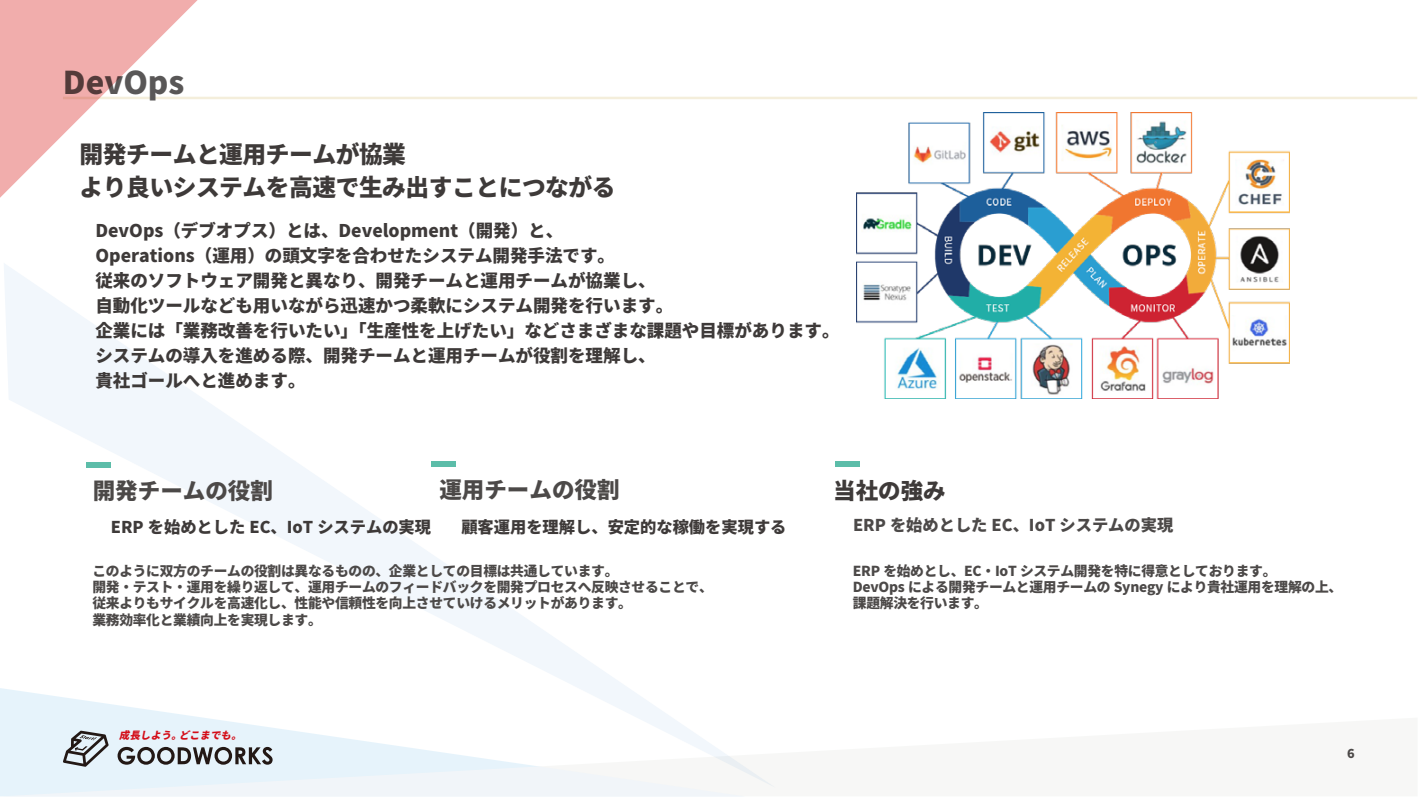
<style>
.page{position:relative;width:1418px;height:798px;background:#fff}
.page>*{position:absolute;margin:0;border:0;box-sizing:border-box;transform-origin:0 0}
.t1{font:800 31.25px "Source Han Sans JP";color:#595757}
.t2{font:800 23.75px/33.8px "Source Han Sans JP";letter-spacing:-.02em;color:#3e3a39}
.t3{font:800 22.5px "Source Han Sans JP";color:#4c4948}
.t4{font:800 22.5px "Source Han Sans JP";color:#3e3a39}
.t5{font:800 17.5px/25px "Source Han Sans JP";color:#3e3a39}
.t6{font:800 16.25px "Source Han Sans JP";color:#3e3a39}
.t7{font:800 16.25px "Source Han Sans JP";color:#4c4948}
.t8{font:800 13.75px/16.2px "Source Han Sans JP";letter-spacing:-.02em;color:#4c4948}
.t9{font:italic 800 10.25px "Source Han Sans JP";color:#d40e19}
</style>
<div class="page">
<hr style="left:63px;top:97px;width:1354px;height:2px;background:#f4eedb">
<svg style="left:0;top:717px;width:734px;height:78px;fill:#f1f5f9"></svg>
<svg style="left:0;top:0;width:198px;height:198px"></svg>
<svg style="left:4px;top:264px;width:770px;height:523px"></svg>
<div style="left:86px;top:462px;width:25px;height:5px;background:#5cbda9"></div>
<div style="left:431px;top:461px;width:25px;height:6px;background:#5cbda9"></div>
<div style="left:835px;top:461px;width:24px;height:6px;background:#5cbda9"></div>
<img style="left:856px;top:112px;width:433px;height:286px">
<h1 class="t1" style="left:63px;top:65px;width:123px">DevOps</h1>
<h2 class="t2" style="left:80px;top:137px;width:537px">開発チームと運用チームが協業<br>より良いシステムを高速で生み出すことにつながる</h2>
<p class="t5" style="left:95px;top:218px;width:745px">DevOps（デブオプス）とは、Development（開発）と、<br>Operations（運用）の頭文字を合わせたシステム開発手法です。<br>従来のソフトウェア開発と異なり、開発チームと運用チームが協業し、<br>自動化ツールなども用いながら迅速かつ柔軟にシステム開発を行います。<br>企業には「業務改善を行いたい」「生産性を上げたい」などさまざまな課題や目標があります。システムの導入を進める際、開発チームと運用チームが役割を理解し、<br>貴社ゴールへと進めます。</p>
<h3 class="t3" style="left:439px;top:476px;width:181px">運用チームの役割</h3>
<p class="t6" style="left:461px;top:517px;width:326px">顧客運用を理解し、安定的な稼働を実現する</p>
<p class="t8" style="left:92px;top:562px;width:622px">このように双方のチームの役割は異なるものの、企業としての目標は共通しています。<br>開発・テスト・運用を繰り返して、運用チームのフィードバックを開発プロセスへ反映させることで、従来よりもサイクルを高速化し、性能や信頼性を向上させていけるメリットがあります。<br>業務効率化と業績向上を実現します。</p>
<h3 class="t3" style="left:93px;top:477px;width:181px">開発チームの役割</h3>
<p class="t6" style="left:111px;top:517px;width:322px">ERP を始めとした EC、IoT システムの実現</p>
<p class="t9" style="left:119px;top:729px;width:129px">成長しよう。どこまでも。</p>
<h3 class="t4" style="left:833px;top:478px;width:114px">当社の強み</h3>
<p class="t7" style="left:853px;top:515px;width:322px">ERP を始めとした EC、IoT システムの実現</p>
<p class="t8" style="left:852px;top:562px;width:491px">ERP を始めとし、EC・IoT システム開発を特に得意としております。<br>DevOps による開発チームと運用チームの Synegy により貴社運用を理解の上、課題解決を行います。</p>
</div>
